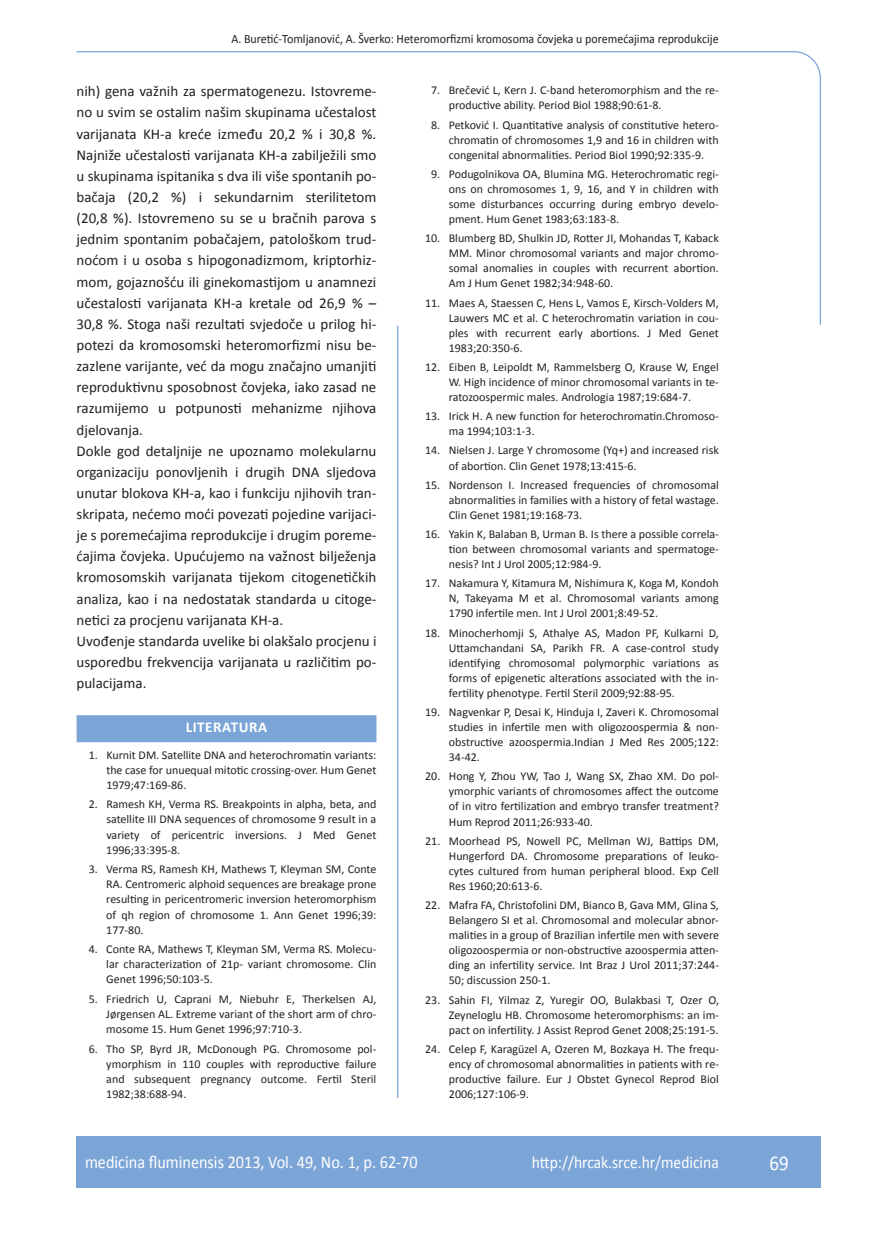
<style>
.page{position:relative;width:872px;height:1234px;background:#fff}
.page>*{position:absolute;margin:0;border:0;box-sizing:border-box;transform-origin:0 0}
.t1{font:21px "Calibri";color:#fff;scale:.9 1}
.t2{font:18px "Calibri";color:#fff;scale:.9 1}
.t3{font:17.25px "Calibri";color:#fff;scale:.9 1}
.t4{font:15px/21.1px "Calibri";color:#231f20}
.t5{font:700 15px "Calibri";letter-spacing:.04em;color:#fff}
.t6{font:12.75px "Calibri";color:#231f20;scale:.94 1}
.t7{font:12px/15px "Calibri";color:#231f20;text-align:justify}
</style>
<div class="page">
<svg style="left:76px;top:51px;width:745px;height:275px"></svg>
<hr style="left:397px;top:325px;width:1px;height:772px;background:#7ca5d7">
<div style="left:77px;top:1135px;width:744px;height:51px;background:#7ca5d7"></div>
<div style="left:77px;top:715px;width:299px;height:27px;background:#7ca5d7"></div>
<p class="t6" style="left:231px;top:30px;width:520px">A. Buretić-Tomljanović, A. Šverko: Heteromorfizmi kromosoma čovjeka u poremećajima reprodukcije</p>
<p class="t4" style="left:77px;top:80px;width:301px">nih) gena važnih za spermatogenezu. Istovreme&shy;no u svim se ostalim našim skupinama učestalost varijanata KH-a kreće između 20,2 % i 30,8 %.<br>Najniže učestalosti varijanata KH-a zabilježili smo u skupinama ispitanika s dva ili više spontanih po&shy;bačaja (20,2 %) i sekundarnim sterilitetom (20,8 %). Istovremeno su se u bračnih parova s jednim spontanim pobačajem, patološkom trud&shy;noćom i u osoba s hipogonadizmom, kriptorhiz&shy;mom, gojaznošću ili ginekomastijom u anamnezi učestalosti varijanata KH-a kretale od 26,9 % – 30,8 %. Stoga naši rezultati svjedoče u prilog hi&shy;potezi da kromosomski heteromorfizmi nisu be&shy;zazlene varijante, već da mogu značajno umanjiti reproduktivnu sposobnost čovjeka, iako zasad ne razumijemo u potpunosti mehanizme njihova djelovanja.<br>Dokle god detaljnije ne upoznamo molekularnu organizaciju ponovljenih i drugih DNA sljedova unutar blokova KH-a, kao i funkciju njihovih tran&shy;skripata, nećemo moći povezati pojedine varijaci&shy;je s poremećajima reprodukcije i drugim poreme&shy;ćajima čovjeka. Upućujemo na važnost bilježenja kromosomskih varijanata tijekom citogenetičkih analiza, kao i na nedostatak standarda u citoge&shy;netici za procjenu varijanata KH-a.<br>Uvođenje standarda uvelike bi olakšalo procjenu i usporedbu frekvencija varijanata u različitim po&shy;pulacijama.</p>
<p class="t5" style="left:186px;top:717px;width:83px">LITERATURA</p>
<p class="t7" style="left:106px;top:746px;width:271px;text-indent:-18px">1. Kurnit DM. Satellite DNA and heterochromatin variants: the case for unuequal mitotic crossing-over. Hum Genet 1979;47:169-86.</p>
<p class="t7" style="left:106px;top:796px;width:272px;text-indent:-18px">2. Ramesh KH, Verma RS. Breakpoints in alpha, beta, and satellite III DNA sequences of chromosome 9 result in a variety of pericentric inversions. J Med Genet 1996;33:395-8.</p>
<p class="t7" style="left:106px;top:860px;width:272px;text-indent:-18px">3. Verma RS, Ramesh KH, Mathews T, Kleyman SM, Conte RA. Centromeric alphoid sequences are breakage prone resulting in pericentromeric inversion heteromorphism of qh region of chromosome 1. Ann Genet 1996;39:<br>177-80.</p>
<p class="t7" style="left:106px;top:940px;width:271px;text-indent:-18px">4. Conte RA, Mathews T, Kleyman SM, Verma RS. Molecu&shy;lar characterization of 21p- variant chromosome. Clin Genet 1996;50:103-5.</p>
<p class="t7" style="left:106px;top:990px;width:272px;text-indent:-18px">5. Friedrich U, Caprani M, Niebuhr E, Therkelsen AJ, Jørgensen AL. Extreme variant of the short arm of chro&shy;mosome 15. Hum Genet 1996;97:710-3.</p>
<p class="t7" style="left:106px;top:1040px;width:272px;text-indent:-18px">6. Tho SP, Byrd JR, McDonough PG. Chromosome pol&shy;ymorphism in 110 couples with reproductive failure and subsequent pregnancy outcome. Fertil Steril 1982;38:688-94.</p>
<p class="t7" style="left:449px;top:82px;width:271px;text-indent:-18px">7. Brečević L, Kern J. C-band heteromorphism and the re&shy;productive ability. Period Biol 1988;90:61-8.</p>
<p class="t7" style="left:449px;top:116px;width:271px;text-indent:-18px">8. Petković I. Quantitative analysis of constitutive hetero&shy;chromatin of chromosomes 1,9 and 16 in children with congenital abnormalities. Period Biol 1990;92:335-9.</p>
<p class="t7" style="left:449px;top:166px;width:271px;text-indent:-18px">9. Podugolnikova OA, Blumina MG. Heterochromatic regi&shy;ons on chromosomes 1, 9, 16, and Y in children with some disturbances occurring during embryo develo&shy;pment. Hum Genet 1983;63:183-8.</p>
<p class="t7" style="left:449px;top:230px;width:271px;text-indent:-24px">10. Blumberg BD, Shulkin JD, Rotter JI, Mohandas T, Kaback MM. Minor chromosomal variants and major chromo&shy;somal anomalies in couples with recurrent abortion.<br>Am J Hum Genet 1982;34:948-60.</p>
<p class="t7" style="left:449px;top:294px;width:271px;text-indent:-24px">11. Maes A, Staessen C, Hens L, Vamos E, Kirsch-Volders M, Lauwers MC et al. C heterochromatin variation in cou&shy;ples with recurrent early abortions. J Med Genet 1983;20:350-6.</p>
<p class="t7" style="left:449px;top:359px;width:271px;text-indent:-24px">12. Eiben B, Leipoldt M, Rammelsberg O, Krause W, Engel W. High incidence of minor chromosomal variants in te&shy;ratozoospermic males. Andrologia 1987;19:684-7.</p>
<p class="t7" style="left:449px;top:408px;width:271px;text-indent:-24px">13. Irick H. A new function for heterochromatin.Chromoso&shy;ma 1994;103:1-3.</p>
<p class="t7" style="left:449px;top:442px;width:271px;text-indent:-24px">14. Nielsen J. Large Y chromosome (Yq+) and increased risk of abortion. Clin Genet 1978;13:415-6.</p>
<p class="t7" style="left:449px;top:476px;width:271px;text-indent:-24px">15. Nordenson I. Increased frequencies of chromosomal abnormalities in families with a history of fetal wastage.<br>Clin Genet 1981;19:168-73.</p>
<p class="t7" style="left:449px;top:526px;width:271px;text-indent:-24px">16. Yakin K, Balaban B, Urman B. Is there a possible correla&shy;tion between chromosomal variants and spermatoge&shy;nesis? Int J Urol 2005;12:984-9.</p>
<p class="t7" style="left:449px;top:575px;width:271px;text-indent:-24px">17. Nakamura Y, Kitamura M, Nishimura K, Koga M, Kondoh N, Takeyama M et al. Chromosomal variants among 1790 infertile men. Int J Urol 2001;8:49-52.</p>
<p class="t7" style="left:449px;top:624px;width:271px;text-indent:-24px">18. Minocherhomji S, Athalye AS, Madon PF, Kulkarni D, Uttamchandani SA, Parikh FR. A case-control study identifying chromosomal polymorphic variations as forms of epigenetic alterations associated with the in&shy;fertility phenotype. Fertil Steril 2009;92:88-95.</p>
<p class="t7" style="left:449px;top:704px;width:272px;text-indent:-24px">19. Nagvenkar P, Desai K, Hinduja I, Zaveri K. Chromosomal studies in infertile men with oligozoospermia &amp; non&shy;obstructive azoospermia.Indian J Med Res 2005;122:<br>34-42.</p>
<p class="t7" style="left:449px;top:768px;width:272px;text-indent:-24px">20. Hong Y, Zhou YW, Tao J, Wang SX, Zhao XM. Do pol&shy;ymorphic variants of chromosomes affect the outcome of in vitro fertilization and embryo transfer treatment?<br>Hum Reprod 2011;26:933-40.</p>
<p class="t7" style="left:449px;top:832px;width:271px;text-indent:-24px">21. Moorhead PS, Nowell PC, Mellman WJ, Battips DM, Hungerford DA. Chromosome preparations of leuko&shy;cytes cultured from human peripheral blood. Exp Cell Res 1960;20:613-6.</p>
<p class="t7" style="left:449px;top:896px;width:272px;text-indent:-24px">22. Mafra FA, Christofolini DM, Bianco B, Gava MM, Glina S, Belangero SI et al. Chromosomal and molecular abnor&shy;malities in a group of Brazilian infertile men with severe oligozoospermia or non-obstructive azoospermia atten&shy;ding an infertility service. Int Braz J Urol 2011;37:244- 50; discussion 250-1.</p>
<p class="t7" style="left:449px;top:991px;width:272px;text-indent:-24px">23. Sahin FI, Yilmaz Z, Yuregir OO, Bulakbasi T, Ozer O, Zeyneloglu HB. Chromosome heteromorphisms: an im&shy;pact on infertility. J Assist Reprod Genet 2008;25:191-5.</p>
<p class="t7" style="left:449px;top:1040px;width:271px;text-indent:-24px">24. Celep F, Karagüzel A, Ozeren M, Bozkaya H. The frequ&shy;ency of chromosomal abnormalities in patients with re&shy;productive failure. Eur J Obstet Gynecol Reprod Biol 2006;127:106-9.</p>
<h2 class="t2" style="left:85px;top:1150px;width:371px">medicina fluminensis 2013, Vol. 49, No. 1, p. 62-70</h2>
<h3 class="t3" style="left:532px;top:1151px;width:209px">http://hrcak.srce.hr/medicina</h3>
<h1 class="t1" style="left:769px;top:1149px;width:23px">69</h1>
</div>
